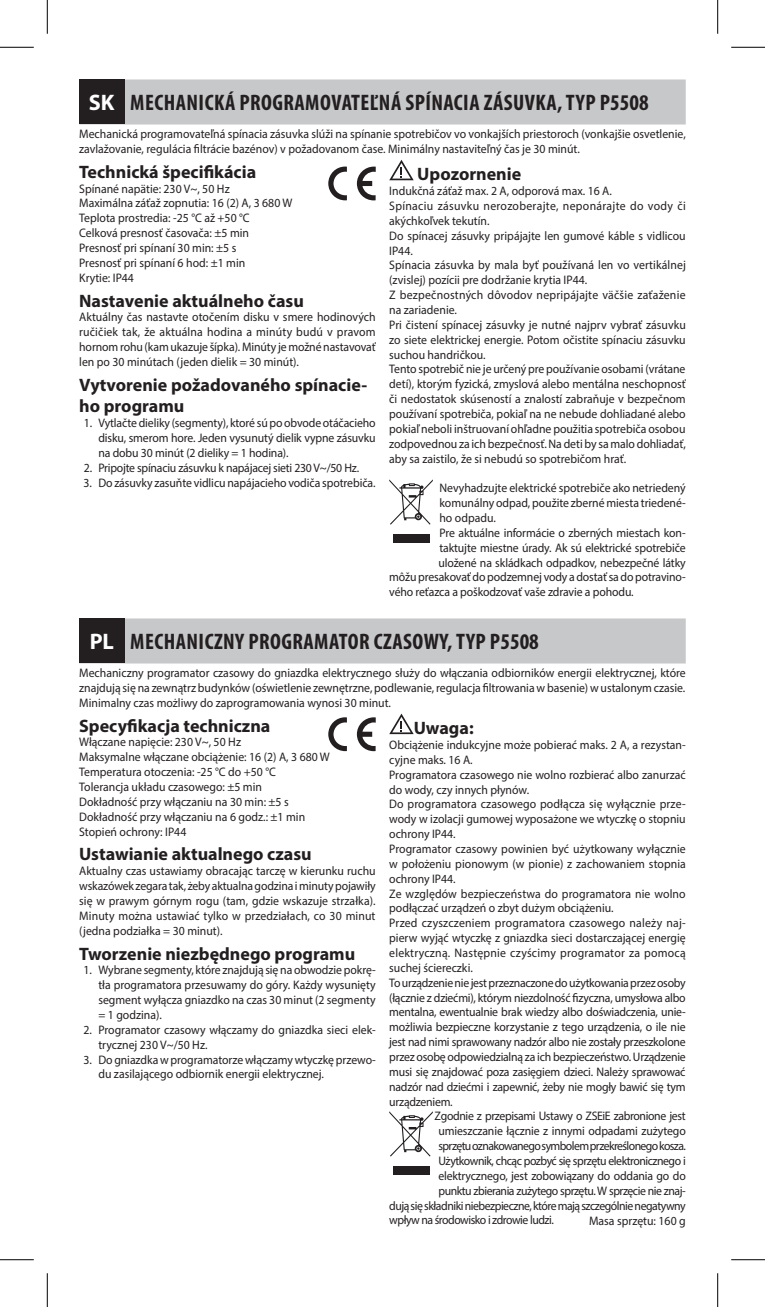
<style>
.page{position:relative;width:765px;height:1307px;background:#fff}
.page>*{position:absolute;margin:0;border:0;box-sizing:border-box;transform-origin:0 0}
.t1{font:700 condensed 22.5px "Myriad Pro";letter-spacing:.02em;color:#231f20}
.t2{font:700 18px/21.6px "Myriad Pro";color:#231f20}
.t3{font:12.38px/14.8px "Myriad Pro";color:#231f20;scale:.95 1}
.t4{font:12.38px "Myriad Pro";letter-spacing:-.04em;color:#231f20;scale:.95 1}
.t5{font:12.38px "Myriad Pro";letter-spacing:-.02em;color:#231f20;scale:.95 1}
.t6{font:12.38px "Myriad Pro";letter-spacing:-.05em;color:#231f20;scale:.95 1}
.t7{font:12.38px "Myriad Pro";letter-spacing:-.03em;color:#231f20;scale:.95 1}
.s1{font-stretch:normal;color:#fff}
</style>
<div class="page">
<div style="left:79px;top:618px;width:606px;height:45px;background:#c7c8ca"></div>
<div style="left:79px;top:618px;width:45px;height:45px;background:#231f20"></div>
<svg style="left:389px;top:713px;width:24px;height:21px"></svg>
<svg style="left:389px;top:1111px;width:43px;height:45px"></svg>
<div style="left:393px;top:1165px;width:36px;height:9px;background:#231f20"></div>
<div style="left:79px;top:79px;width:606px;height:45px;background:#c7c8ca"></div>
<div style="left:79px;top:79px;width:45px;height:45px;background:#231f20"></div>
<svg style="left:389px;top:160px;width:24px;height:20px"></svg>
<svg style="left:389px;top:479px;width:43px;height:45px"></svg>
<div style="left:393px;top:533px;width:36px;height:9px;background:#231f20"></div>
<svg style="left:328px;top:166px;width:47px;height:34px"></svg>
<svg style="left:328px;top:717px;width:47px;height:34px"></svg>
<hr style="left:0;top:47px;width:34px;height:1px;background:#000">
<hr style="left:730px;top:47px;width:34px;height:1px;background:#000">
<hr style="left:0;top:1259px;width:34px;height:1px;background:#000">
<hr style="left:730px;top:1259px;width:34px;height:1px;background:#000">
<hr style="left:47px;top:0;width:1px;height:34px;background:#000">
<hr style="left:47px;top:1273px;width:1px;height:33px;background:#000">
<hr style="left:717px;top:0;width:1px;height:34px;background:#000">
<hr style="left:717px;top:1273px;width:1px;height:33px;background:#000">
<h1 class="t1" style="left:89px;top:89px;width:561px"><span class="s1">SK</span> MECHANICKÁ PROGRAMOVATEĽNÁ SPÍNACIA ZÁSUVKA, TYP P5508</h1>
<p class="t3" style="left:79px;top:126px;width:639px">Mechanická programovateľná spínacia zásuvka slúži na spínanie spotrebičov vo vonkajších priestoroch (vonkajšie osvetlenie, zavlažovanie, regulácia filtrácie bazénov) v požadovanom čase. Minimálny nastaviteľný čas je 30 minút.</p>
<h2 class="t2" style="left:79px;top:160px;width:178px">Technická špecifikácia</h2>
<p class="t3" style="left:79px;top:181px;width:226px">Spínané napätie: 230 V~, 50 Hz<br>Maximálna záťaž zopnutia: 16 (2) A, 3 680 W<br>Teplota prostredia: -25 °C až +50 °C<br>Celková presnosť časovača: ±5 min<br>Presnosť pri spínaní 30 min: ±5 s<br>Presnosť pri spínaní 6 hod: ±1 min<br>Krytie: IP44</p>
<h2 class="t2" style="left:79px;top:289px;width:226px">Nastavenie aktuálneho času</h2>
<p class="t3" style="left:79px;top:309px;width:313px;text-align:justify">Aktuálny čas nastavte otočením disku v smere hodinových ručičiek tak, že aktuálna hodina a minúty budú v pravom hornom rohu (kam ukazuje šípka). Minúty je možné nastavovať len po 30 minútach (jeden dielik = 30 minút).</p>
<h2 class="t2" style="left:79px;top:373px;width:289px">Vytvorenie požadovaného spínacie&shy;ho programu</h2>
<p class="t3" style="left:98px;top:415px;width:293px;text-align:justify;text-indent:-15px">1. Vytlačte dieliky (segmenty), ktoré sú po obvode otáčacieho disku, smerom hore. Jeden vysunutý dielik vypne zásuvku na dobu 30 minút (2 dieliky = 1 hodina).</p>
<p class="t5" style="left:84px;top:460px;width:291px">2. Pripojte spínaciu zásuvku k napájacej sieti 230 V~/50 Hz.</p>
<p class="t3" style="left:83px;top:475px;width:309px">3. Do zásuvky zasuňte vidlicu napájacieho vodiča spotrebiča.</p>
<h2 class="t2" style="left:417px;top:163px;width:105px">Upozornenie</h2>
<p class="t3" style="left:389px;top:183px;width:314px">Indukčná záťaž max. 2 A, odporová max. 16 A.<br>Spínaciu zásuvku nerozoberajte, neponárajte do vody či akýchkoľvek tekutín.<br>Do spínacej zásuvky pripájajte len gumové káble s vidlicou IP44.<br>Spínacia zásuvka by mala byť používaná len vo vertikálnej (zvislej) pozícii pre dodržanie krytia IP44.<br>Z bezpečnostných dôvodov nepripájajte väčšie zaťaženie na zariadenie.<br>Pri čistení spínacej zásuvky je nutné najprv vybrať zásuvku zo siete elektrickej energie. Potom očistite spínaciu zásuvku suchou handričkou.<br>Tento spotrebič nie je určený pre používanie osobami (vrátane detí), ktorým fyzická, zmyslová alebo mentálna neschopnosť či nedostatok skúseností a znalostí zabraňuje v bezpečnom používaní spotrebiča, pokiaľ na ne nebude dohliadané alebo pokiaľ neboli inštruovaní ohľadne použitia spotrebiča osobou zodpovednou za ich bezpečnosť. Na deti by sa malo dohliadať, aby sa zaistilo, že si nebudú so spotrebičom hrať.</p>
<p class="t3" style="left:439px;top:480px;width:261px">Nevyhadzujte elektrické spotrebiče ako netriedený</p>
<p class="t3" style="left:439px;top:495px;width:261px">komunálny odpad, použite zberné miesta triedené-</p>
<p class="t3" style="left:439px;top:510px;width:61px">ho odpadu.</p>
<p class="t3" style="left:439px;top:525px;width:261px">Pre aktuálne informácie o zberných miestach kon-</p>
<p class="t3" style="left:439px;top:540px;width:261px">taktujte miestne úrady. Ak sú elektrické spotrebiče</p>
<p class="t3" style="left:438px;top:555px;width:262px">uložené na skládkach odpadkov, nebezpečné látky</p>
<p class="t3" style="left:389px;top:569px;width:313px">môžu presakovať do podzemnej vody a dostať sa do potravino-</p>
<p class="t3" style="left:389px;top:584px;width:259px">vého reťazca a poškodzovať vaše zdravie a pohodu.</p>
<h1 class="t1" style="left:90px;top:628px;width:450px"><span class="s1">PL</span> MECHANICZNY PROGRAMATOR CZASOWY, TYP P5508</h1>
<p class="t3" style="left:79px;top:665px;width:639px;text-align:justify">Mechaniczny programator czasowy do gniazdka elektrycznego służy do włączania odbiorników energii elektrycznej, które znajdują się na zewnątrz budynków (oświetlenie zewnętrzne, podlewanie, regulacja filtrowania w basenie) w ustalonym czasie.<br>Minimalny czas możliwy do zaprogramowania wynosi 30 minut.</p>
<h2 class="t2" style="left:79px;top:714px;width:193px">Specyfikacja techniczna</h2>
<p class="t3" style="left:79px;top:734px;width:265px">Włączane napięcie: 230 V~, 50 Hz<br>Maksymalne włączane obciążenie: 16 (2) A, 3 680 W Temperatura otoczenia: -25 °C do +50 °C<br>Tolerancja układu czasowego: ±5 min<br>Dokładność przy włączaniu na 30 min: ±5 s Dokładność przy włączaniu na 6 godz.: ±1 min Stopień ochrony: IP44</p>
<h2 class="t2" style="left:79px;top:843px;width:234px">Ustawianie aktualnego czasu</h2>
<p class="t3" style="left:79px;top:863px;width:313px;text-align:justify">Aktualny czas ustawiamy obracając tarczę w kierunku ruchu wskazówek zegara tak, żeby aktualna godzina i minuty pojawiły się w prawym górnym rogu (tam, gdzie wskazuje strzałka).<br>Minuty można ustawiać tylko w przedziałach, co 30 minut (jedna podziałka = 30 minut).</p>
<h2 class="t2" style="left:79px;top:942px;width:277px">Tworzenie niezbędnego programu</h2>
<p class="t3" style="left:98px;top:962px;width:293px;text-align:justify;text-indent:-15px">1. Wybrane segmenty, które znajdują się na obwodzie pokrę&shy;tła programatora przesuwamy do góry. Każdy wysunięty segment wyłącza gniazdko na czas 30 minut (2 segmenty = 1 godzina).</p>
<p class="t3" style="left:98px;top:1021px;width:293px;text-indent:-15px">2. Programator czasowy włączamy do gniazdka sieci elek&shy;trycznej 230 V~/50 Hz.</p>
<p class="t3" style="left:98px;top:1051px;width:293px;text-indent:-15px">3. Do gniazdka w programatorze włączamy wtyczkę przewo&shy;du zasilającego odbiornik energii elektrycznej.</p>
<h2 class="t2" style="left:413px;top:716px;width:61px">Uwaga:</h2>
<p class="t3" style="left:389px;top:737px;width:313px">Obciążenie indukcyjne może pobierać maks. 2 A, a rezystan&shy;cyjne maks. 16 A.<br>Programatora czasowego nie wolno rozbierać albo zanurzać do wody, czy innych płynów.<br>Do programatora czasowego podłącza się wyłącznie prze&shy;wody w izolacji gumowej wyposażone we wtyczkę o stopniu ochrony IP44.<br>Programator czasowy powinien być użytkowany wyłącznie w położeniu pionowym (w pionie) z zachowaniem stopnia ochrony IP44.<br>Ze względów bezpieczeństwa do programatora nie wolno podłączać urządzeń o zbyt dużym obciążeniu.<br>Przed czyszczeniem programatora czasowego należy naj&shy;pierw wyjąć wtyczkę z gniazdka sieci dostarczającej energię elektryczną. Następnie czyścimy programator za pomocą suchej ściereczki.<br>To urządzenie nie jest przeznaczone do użytkowania przez osoby (łącznie z dziećmi), którym niezdolność fizyczna, umysłowa albo mentalna, ewentualnie brak wiedzy albo doświadczenia, unie&shy;możliwia bezpieczne korzystanie z tego urządzenia, o ile nie jest nad nimi sprawowany nadzór albo nie zostały przeszkolone przez osobę odpowiedzialną za ich bezpieczeństwo. Urządzenie musi się znajdować poza zasięgiem dzieci. Należy sprawować nadzór nad dziećmi i zapewnić, żeby nie mogły bawić się tym urządzeniem.</p>
<p class="t7" style="left:434px;top:1108px;width:265px">Zgodnie z przepisami Ustawy o ZSEiE zabronione jest</p>
<p class="t3" style="left:438px;top:1123px;width:262px">umieszczanie łącznie z innymi odpadami zużytego</p>
<p class="t6" style="left:438px;top:1138px;width:262px">sprzętu oznakowanego symbolem przekreślonego kosza.</p>
<p class="t4" style="left:438px;top:1153px;width:262px">Użytkownik, chcąc pozbyć się sprzętu elektronicznego i</p>
<p class="t3" style="left:438px;top:1167px;width:262px">elektrycznego, jest zobowiązany do oddania go do</p>
<p class="t4" style="left:438px;top:1182px;width:262px">punktu zbierania zużytego sprzętu. W sprzęcie nie znaj-</p>
<p class="t4" style="left:389px;top:1197px;width:313px">dują się składniki niebezpieczne, które mają szczególnie negatywny</p>
<p class="t4" style="left:389px;top:1212px;width:175px">wpływ na środowisko i zdrowie ludzi.</p>
<p class="t3" style="left:588px;top:1213px;width:103px">Masa sprzętu: 160 g</p>
</div>
